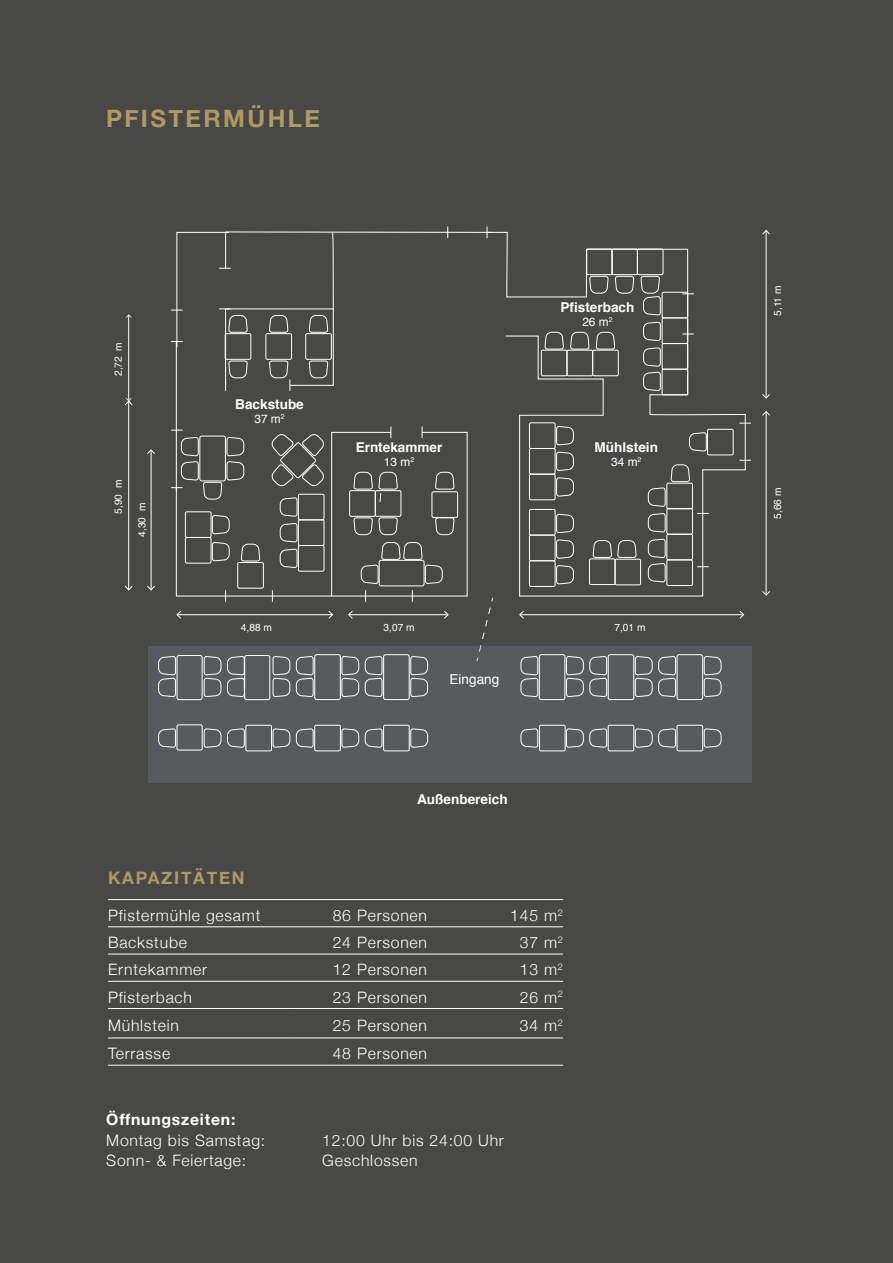
<style>
.page{position:relative;width:893px;height:1263px;background:#484847}
.page>*{position:absolute;margin:0;border:0;box-sizing:border-box;transform-origin:0 0}
.t1{font:700 24px "Helvetica Neue";letter-spacing:.1em;color:#ae9a62}
.t2{font:700 17.25px "Helvetica Neue";letter-spacing:.1em;color:#ae9a62}
.t3{font:300 15.75px "Helvetica Neue";letter-spacing:.05em;color:#fff}
.t4{font:700 15.75px "Helvetica Neue";letter-spacing:.05em;color:#fff}
.t5{font:700 13.65px "Helvetica";color:#fff}
.t6{font:13.65px "Helvetica";color:#fff}
.t7{font:11.85px "Helvetica";color:#fff}
.t8{font:10.2px "Helvetica";color:#fff}
</style>
<div class="page">
<hr style="left:108px;top:899px;width:183px;height:1px;background:#fff">
<hr style="left:291px;top:899px;width:136px;height:1px;background:#fff">
<hr style="left:427px;top:899px;width:136px;height:1px;background:#fff">
<hr style="left:108px;top:926px;width:183px;height:1px;background:#fff">
<hr style="left:291px;top:926px;width:136px;height:1px;background:#fff">
<hr style="left:427px;top:926px;width:136px;height:1px;background:#fff">
<hr style="left:108px;top:954px;width:183px;height:1px;background:#fff">
<hr style="left:291px;top:954px;width:136px;height:1px;background:#fff">
<hr style="left:427px;top:954px;width:136px;height:1px;background:#fff">
<hr style="left:108px;top:981px;width:183px;height:1px;background:#fff">
<hr style="left:291px;top:981px;width:136px;height:1px;background:#fff">
<hr style="left:427px;top:981px;width:136px;height:1px;background:#fff">
<hr style="left:108px;top:1008px;width:183px;height:1px;background:#fff">
<hr style="left:291px;top:1008px;width:136px;height:1px;background:#fff">
<hr style="left:427px;top:1008px;width:136px;height:1px;background:#fff">
<hr style="left:108px;top:1038px;width:183px;height:1px;background:#fff">
<hr style="left:291px;top:1038px;width:136px;height:1px;background:#fff">
<hr style="left:427px;top:1038px;width:136px;height:1px;background:#fff">
<hr style="left:108px;top:1065px;width:183px;height:1px;background:#fff">
<hr style="left:291px;top:1065px;width:136px;height:1px;background:#fff">
<hr style="left:427px;top:1065px;width:136px;height:1px;background:#fff">
<hr style="left:176px;top:341px;width:1px;height:150px;background:#fff">
<svg style="left:480px;top:598px;width:14px;height:48px"></svg>
<svg style="left:494px;top:231px;width:252px;height:366px"></svg>
<div style="left:148px;top:646px;width:604px;height:137px;background:#585b5d"></div>
<svg style="left:529px;top:422px;width:45px;height:78px"></svg>
<svg style="left:529px;top:509px;width:45px;height:78px"></svg>
<svg style="left:589px;top:536px;width:52px;height:49px"></svg>
<svg style="left:365px;top:654px;width:63px;height:46px"></svg>
<svg style="left:365px;top:725px;width:63px;height:26px"></svg>
<svg style="left:296px;top:654px;width:63px;height:46px"></svg>
<svg style="left:227px;top:655px;width:63px;height:45px"></svg>
<svg style="left:158px;top:655px;width:63px;height:45px"></svg>
<svg style="left:296px;top:725px;width:63px;height:26px"></svg>
<svg style="left:227px;top:725px;width:63px;height:26px"></svg>
<svg style="left:158px;top:724px;width:63px;height:26px"></svg>
<svg style="left:520px;top:654px;width:201px;height:46px"></svg>
<svg style="left:520px;top:725px;width:201px;height:26px"></svg>
<hr style="left:128px;top:315px;width:1px;height:86px;background:#fff">
<svg style="left:126px;top:314px;width:6px;height:4px"></svg>
<hr style="left:128px;top:401px;width:1px;height:189px;background:#fff">
<svg style="left:125px;top:586px;width:8px;height:5px"></svg>
<svg style="left:125px;top:398px;width:8px;height:7px"></svg>
<hr style="left:151px;top:450px;width:1px;height:140px;background:#fff">
<svg style="left:147px;top:586px;width:8px;height:5px"></svg>
<svg style="left:147px;top:449px;width:8px;height:5px"></svg>
<hr style="left:177px;top:614px;width:155px;height:1px;background:#fff">
<svg style="left:176px;top:611px;width:5px;height:8px"></svg>
<svg style="left:328px;top:611px;width:5px;height:8px"></svg>
<hr style="left:349px;top:614px;width:99px;height:1px;background:#fff">
<svg style="left:348px;top:611px;width:5px;height:8px"></svg>
<svg style="left:444px;top:611px;width:5px;height:8px"></svg>
<hr style="left:520px;top:614px;width:223px;height:1px;background:#fff">
<svg style="left:519px;top:611px;width:5px;height:8px"></svg>
<svg style="left:739px;top:611px;width:5px;height:8px"></svg>
<hr style="left:766px;top:412px;width:1px;height:183px;background:#fff">
<svg style="left:762px;top:591px;width:8px;height:5px"></svg>
<svg style="left:762px;top:411px;width:8px;height:5px"></svg>
<hr style="left:766px;top:231px;width:1px;height:167px;background:#fff">
<svg style="left:762px;top:394px;width:8px;height:5px"></svg>
<svg style="left:762px;top:230px;width:8px;height:5px"></svg>
<svg style="left:541px;top:248px;width:153px;height:147px"></svg>
<svg style="left:648px;top:423px;width:103px;height:163px"></svg>
<svg style="left:171px;top:427px;width:297px;height:175px"></svg>
<svg style="left:171px;top:227px;width:323px;height:164px"></svg>
<h1 class="t1" style="left:106px;top:99px;width:215px">PFISTERMÜHLE</h1>
<p class="t8" style="left:110px;top:376px;width:35px;rotate:-90deg">2,72 m</p>
<p class="t8" style="left:110px;top:514px;width:35px;rotate:-90deg">5,90 m</p>
<p class="t8" style="left:134px;top:537px;width:35px;rotate:-90deg">4,30 m</p>
<p class="t5" style="left:235px;top:393px;width:70px">Backstube</p>
<p class="t7" style="left:254px;top:410px;width:32px">37 m<sup>2</sup></p>
<p class="t5" style="left:356px;top:436px;width:88px">Erntekammer</p>
<p class="t7" style="left:384px;top:453px;width:32px">13 m<sup>2</sup></p>
<p class="t5" style="left:560px;top:296px;width:75px">Pfisterbach</p>
<p class="t7" style="left:582px;top:313px;width:32px">26 m<sup>2</sup></p>
<p class="t5" style="left:595px;top:436px;width:65px">Mühlstein</p>
<p class="t7" style="left:611px;top:453px;width:32px">34 m<sup>2</sup></p>
<p class="t8" style="left:241px;top:620px;width:33px">4,88 m</p>
<p class="t8" style="left:383px;top:620px;width:33px">3,07 m</p>
<p class="t8" style="left:614px;top:620px;width:33px">7,01 m</p>
<p class="t6" style="left:450px;top:668px;width:51px">Eingang</p>
<p class="t5" style="left:417px;top:788px;width:92px">Außenbereich</p>
<p class="t2" style="left:108px;top:864px;width:138px">KAPAZITÄTEN</p>
<p class="t3" style="left:108px;top:902px;width:154px">Pfistermühle gesamt</p>
<p class="t3" style="left:333px;top:902px;width:96px">86 Personen</p>
<p class="t3" style="left:510px;top:902px;width:54px">145 m<sup>2</sup></p>
<p class="t3" style="left:108px;top:930px;width:80px">Backstube</p>
<p class="t3" style="left:333px;top:930px;width:96px">24 Personen</p>
<p class="t3" style="left:520px;top:930px;width:45px">37 m<sup>2</sup></p>
<p class="t3" style="left:108px;top:957px;width:101px">Erntekammer</p>
<p class="t3" style="left:333px;top:957px;width:96px">12 Personen</p>
<p class="t3" style="left:520px;top:957px;width:45px">13 m<sup>2</sup></p>
<p class="t3" style="left:108px;top:984px;width:86px">Pfisterbach</p>
<p class="t3" style="left:333px;top:984px;width:96px">23 Personen</p>
<p class="t3" style="left:520px;top:984px;width:45px">26 m<sup>2</sup></p>
<p class="t3" style="left:108px;top:1012px;width:72px">Mühlstein</p>
<p class="t3" style="left:333px;top:1012px;width:96px">25 Personen</p>
<p class="t3" style="left:520px;top:1012px;width:45px">34 m<sup>2</sup></p>
<p class="t3" style="left:108px;top:1041px;width:64px">Terrasse</p>
<p class="t3" style="left:333px;top:1041px;width:96px">48 Personen</p>
<p class="t4" style="left:106px;top:1107px;width:131px">Öffnungszeiten:</p>
<p class="t3" style="left:106px;top:1127px;width:160px">Montag bis Samstag:</p>
<p class="t3" style="left:322px;top:1127px;width:183px">12:00 Uhr bis 24:00 Uhr</p>
<p class="t3" style="left:106px;top:1147px;width:142px">Sonn- &amp; Feiertage:</p>
<p class="t3" style="left:322px;top:1147px;width:97px">Geschlossen</p>
<p class="t8" style="left:770px;top:316px;width:32px;rotate:-90deg">5,11 m</p>
<p class="t8" style="left:770px;top:519px;width:33px;rotate:-90deg">5,66 m</p>
</div>
